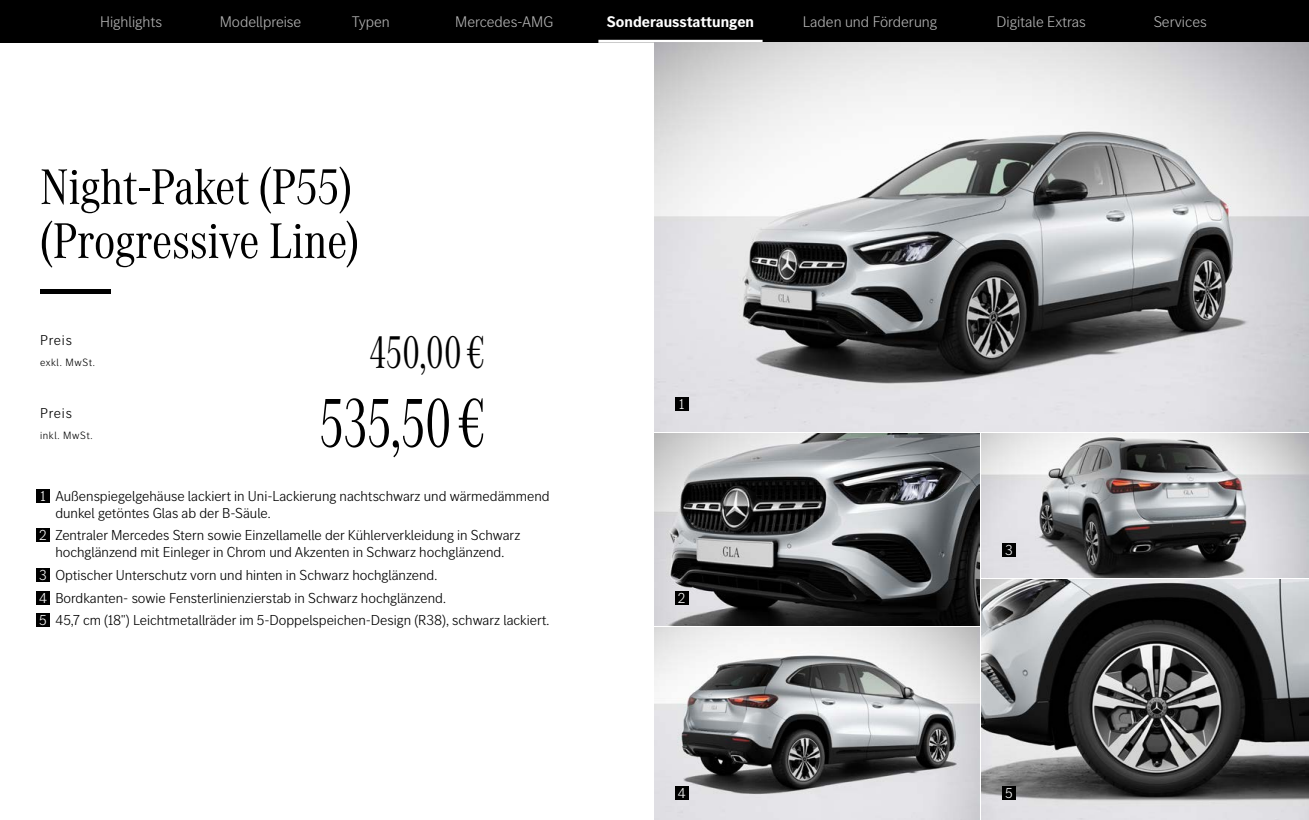
<style>
.page{position:relative;width:1309px;height:820px;background:#fff}
.page>*{position:absolute;margin:0;border:0;box-sizing:border-box;transform-origin:0 0}
.t1{font:71.7px "MB Corpo A Title Cond";color:#000;scale:.8 1}
.t2{font:52px/54px "MB Corpo A Title Cond";color:#000}
.t3{font:47.5px "MB Corpo A Title Cond";color:#000;scale:.8 1}
.t4{font:300 16px "MB Corpo S Title";color:#b2b2b2}
.t5{font:700 16px "MB Corpo S Title";color:#fff}
.t6{font:300 15px/17px "MB Corpo S Title";color:#000}
.t7{font:300 15px "MB Corpo S Title";color:#fff}
.t8{font:300 14.9px "MB Corpo S Title";letter-spacing:.06em;color:#000}
.t9{font:300 11px "MB Corpo S Title";letter-spacing:.06em;color:#000}
.s1{color:#fff}
</style>
<div class="page">
<div style="left:0;top:0;width:1309px;height:43px;background:#000"></div>
<hr style="left:598px;top:40px;width:165px;height:3px;background:#fff">
<div style="left:36px;top:489px;width:14px;height:14px;background:#000"></div>
<div style="left:36px;top:528px;width:14px;height:14px;background:#000"></div>
<div style="left:36px;top:568px;width:14px;height:14px;background:#000"></div>
<div style="left:36px;top:591px;width:14px;height:14px;background:#000"></div>
<div style="left:36px;top:613px;width:14px;height:14px;background:#000"></div>
<img style="left:654px;top:43px;width:655px;height:388px">
<img style="left:654px;top:433px;width:326px;height:193px">
<img style="left:654px;top:628px;width:326px;height:192px">
<img style="left:982px;top:433px;width:327px;height:144px">
<img style="left:982px;top:579px;width:327px;height:241px">
<div style="left:675px;top:397px;width:14px;height:14px;background:#000"></div>
<div style="left:675px;top:591px;width:14px;height:14px;background:#000"></div>
<div style="left:1002px;top:543px;width:14px;height:14px;background:#000"></div>
<div style="left:1002px;top:786px;width:14px;height:14px;background:#000"></div>
<div style="left:675px;top:786px;width:14px;height:14px;background:#000"></div>
<div style="left:40px;top:289px;width:70px;height:5px;background:#000"></div>
<p class="t4" style="left:100px;top:12px;width:64px">Highlights</p>
<p class="t4" style="left:220px;top:12px;width:83px">Modellpreise</p>
<p class="t4" style="left:352px;top:12px;width:39px">Typen</p>
<p class="t4" style="left:455px;top:12px;width:100px">Mercedes-AMG</p>
<p class="t5" style="left:607px;top:11px;width:149px">Sonderausstattungen</p>
<p class="t4" style="left:803px;top:12px;width:136px">Laden und Förderung</p>
<p class="t4" style="left:997px;top:12px;width:91px">Digitale Extras</p>
<p class="t4" style="left:1154px;top:12px;width:55px">Services</p>
<h2 class="t2" style="left:40px;top:156px;width:320px">Night-Paket (P55) (Progressive Line)</h2>
<p class="t8" style="left:40px;top:331px;width:34px">Preis</p>
<p class="t9" style="left:40px;top:356px;width:56px">exkl. MwSt.</p>
<h3 class="t3" style="left:370px;top:321px;width:144px">450,00 €</h3>
<p class="t8" style="left:40px;top:403px;width:34px">Preis</p>
<p class="t9" style="left:40px;top:428px;width:54px">inkl. MwSt.</p>
<h1 class="t1" style="left:320px;top:376px;width:207px">535,50 €</h1>
<p class="t6" style="left:55px;top:486px;width:496px;text-indent:-15px"><span class="s1">1</span> Außenspiegelgehäuse lackiert in Uni-Lackierung nachtschwarz und wärmedämmend dunkel getöntes Glas ab der B-Säule.</p>
<p class="t6" style="left:39px;top:526px;width:483px;text-align:center"><span class="s1">2</span> Zentraler Mercedes Stern sowie Einzellamelle der Kühlerverkleidung in Schwarz hochglänzend mit Einleger in Chrom und Akzenten in Schwarz hochglänzend.</p>
<p class="t6" style="left:39px;top:563px;width:512px;line-height:22.7px"><span class="s1">3</span> Optischer Unterschutz vorn und hinten in Schwarz hochglänzend.<br><span class="s1">4</span> Bordkanten- sowie Fensterlinienzierstab in Schwarz hochglänzend.<br><span class="s1">5</span> 45,7 cm (18") Leichtmetallräder im 5-Doppelspeichen-Design (R38), schwarz lackiert.</p>
<p class="t7" style="left:679px;top:394px;width:6px">1</p>
<p class="t7" style="left:678px;top:589px;width:9px">2</p>
<p class="t7" style="left:1005px;top:540px;width:9px">3</p>
<p class="t7" style="left:678px;top:783px;width:9px">4</p>
<p class="t7" style="left:1005px;top:783px;width:9px">5</p>
</div>
